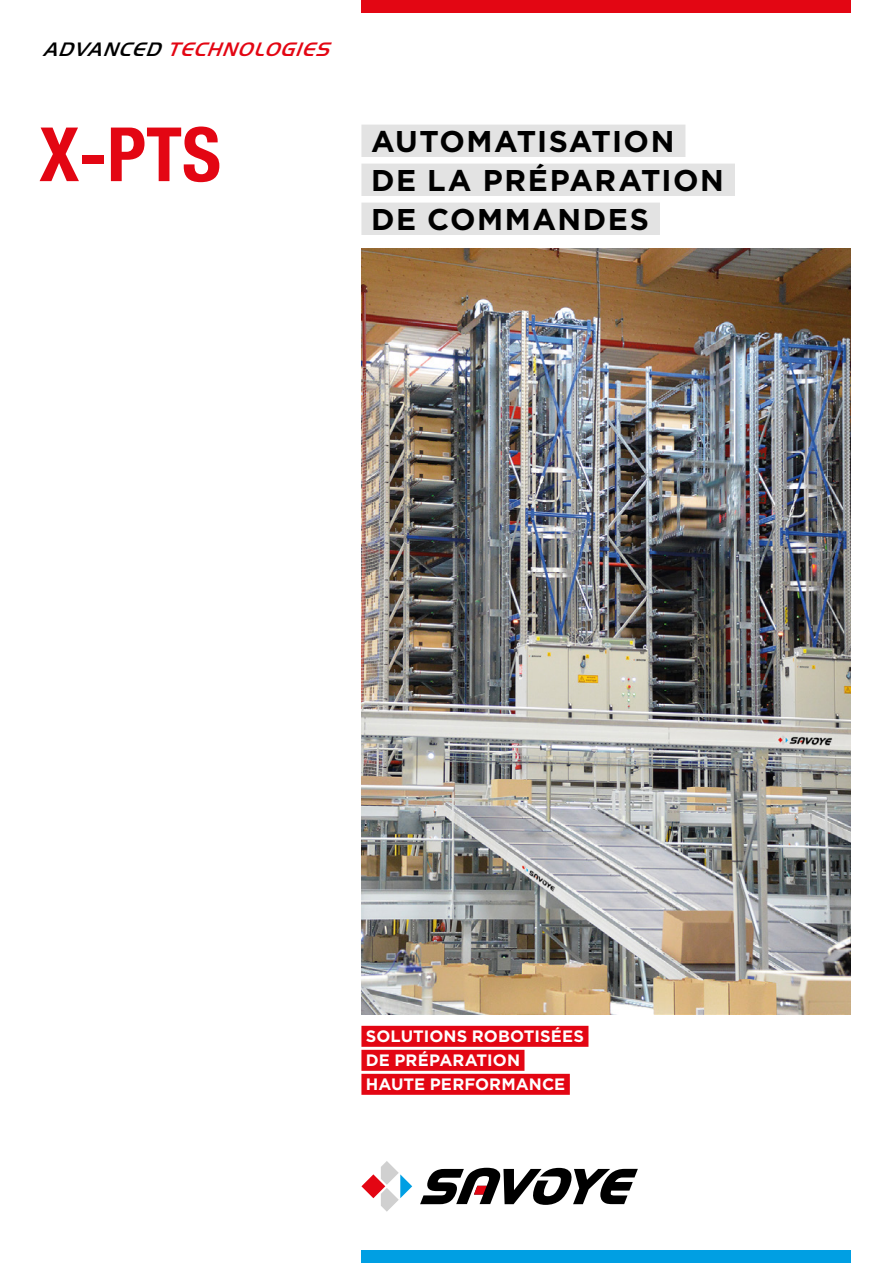
<style>
.page{position:relative;width:893px;height:1263px;background:#fff}
.page>*{position:absolute;margin:0;border:0;box-sizing:border-box;transform-origin:0 0}
.t1{font:700 condensed 75px "Helvetica Neue LT Std";color:#e30613}
.t2{font:700 30px/39px "Gotham";letter-spacing:.05em;color:#000}
.t3{font:italic 500 20.25px "Handel Got D";color:#e30613}
.t4{font:700 16.5px/24px "Gotham";letter-spacing:.005em;color:#fff}
.s1{color:#000}
</style>
<div class="page">
<div style="left:361px;top:125px;width:324px;height:32px;background:#e3e3e3"></div>
<div style="left:361px;top:164px;width:374px;height:32px;background:#e3e3e3"></div>
<div style="left:361px;top:203px;width:299px;height:32px;background:#e3e3e3"></div>
<img style="left:361px;top:249px;width:489px;height:765px">
<div style="left:361px;top:0;width:489px;height:13px;background:#e30613"></div>
<div style="left:361px;top:1250px;width:489px;height:13px;background:#009fe3"></div>
<svg style="left:420px;top:1168px;width:218px;height:37px"></svg>
<svg style="left:361px;top:1161px;width:51px;height:51px"></svg>
<div style="left:361px;top:1026px;width:227px;height:21px;background:#e30613"></div>
<div style="left:361px;top:1050px;width:163px;height:21px;background:#e30613"></div>
<div style="left:361px;top:1074px;width:209px;height:21px;background:#e30613"></div>
<p class="t3" style="left:43px;top:38px;width:296px"><span class="s1">ADVANCED</span> TECHNOLOGIES</p>
<h1 class="t1" style="left:39px;top:109px;width:183px">X-PTS</h1>
<h2 class="t2" style="left:371px;top:121px;width:354px">AUTOMATISATION<br>DE LA PRÉPARATION<br>DE COMMANDES</h2>
<p class="t4" style="left:366px;top:1024px;width:220px">SOLUTIONS ROBOTISÉES<br>DE PRÉPARATION<br>HAUTE PERFORMANCE</p>
</div>
